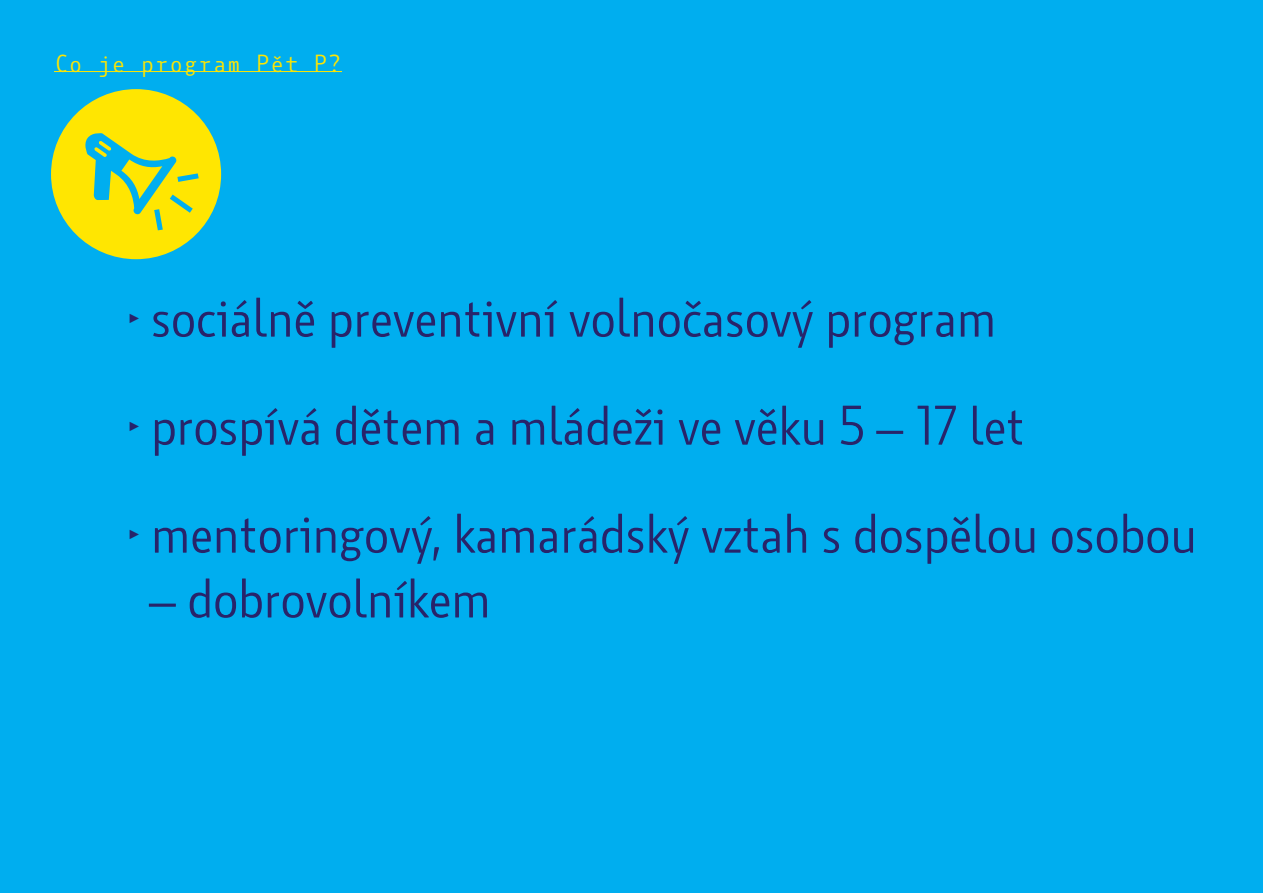
<style>
.page{position:relative;width:1263px;height:893px;background:#00aeef}
.page>*{position:absolute;margin:0;border:0;box-sizing:border-box;transform-origin:0 0}
.t1{font:54px "Botanika";color:#28246a}
.t2{font:24px "Botanika Mono";color:#ffe601}
.t3{font:22.8px "Modern Pictograms";color:#28246a}
</style>
<div class="page">
<hr style="left:54px;top:71px;width:288px;height:1px;background:#ffe601">
<div style="left:51px;top:89px;width:170px;height:170px;background:#ffe601;border-radius:50%"></div>
<svg style="left:61px;top:110px;width:150px;height:138px"></svg>
<p class="t2" style="left:54px;top:47px;width:290px">Co je program Pět P?</p>
<p class="t3" style="left:128px;top:305px;width:14px">&gt;</p>
<p class="t1" style="left:151px;top:285px;width:847px">sociálně preventivní volnočasový program</p>
<p class="t3" style="left:128px;top:413px;width:14px">&gt;</p>
<p class="t1" style="left:151px;top:393px;width:875px">prospívá dětem a mládeži ve věku 5 – 17 let</p>
<p class="t3" style="left:128px;top:521px;width:14px">&gt;</p>
<p class="t1" style="left:151px;top:501px;width:1047px">mentoringový, kamarádský vztah s dospělou osobou</p>
<p class="t1" style="left:149px;top:566px;width:343px">– dobrovolníkem</p>
</div>
